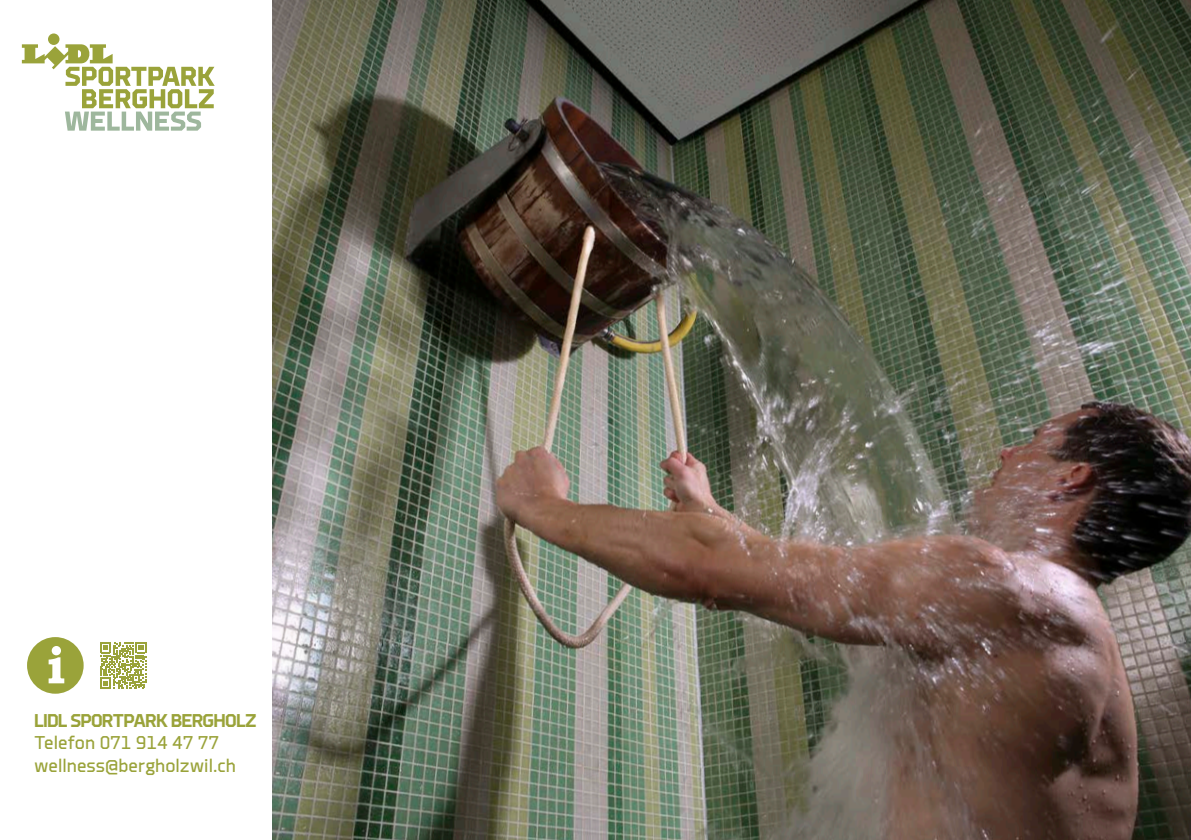
<style>
.page{position:relative;width:1191px;height:840px;background:#fff}
.page>*{position:absolute;margin:0;border:0;box-sizing:border-box;transform-origin:0 0}
.t1{font:700 52px "Bookman Old Style";color:#fff}
.t2{font:19px/22.4px "Brooklyn";color:#9aa33a}
.t3{font:700 19px "Brooklyn";letter-spacing:-.04em;color:#9aa33a}
</style>
<div class="page">
<img style="left:272px;top:0;width:919px;height:839px">
<div style="left:27px;top:636px;width:57px;height:57px;background:#9aa33a;border-radius:50%"></div>
<div style="left:48px;top:33px;width:11px;height:12px;background:#9aa33a;border-radius:50%"></div>
<svg style="left:22px;top:44px;width:193px;height:87px"></svg>
<svg style="left:100px;top:642px;width:47px;height:46px"></svg>
<p class="t1" style="left:47px;top:627px;width:20px">i</p>
<p class="t3" style="left:34px;top:710px;width:224px">LIDL SPORTPARK BERGHOLZ</p>
<p class="t2" style="left:34px;top:731px;width:203px">Telefon 071 914 47 77 wellness@bergholzwil.ch</p>
</div>
